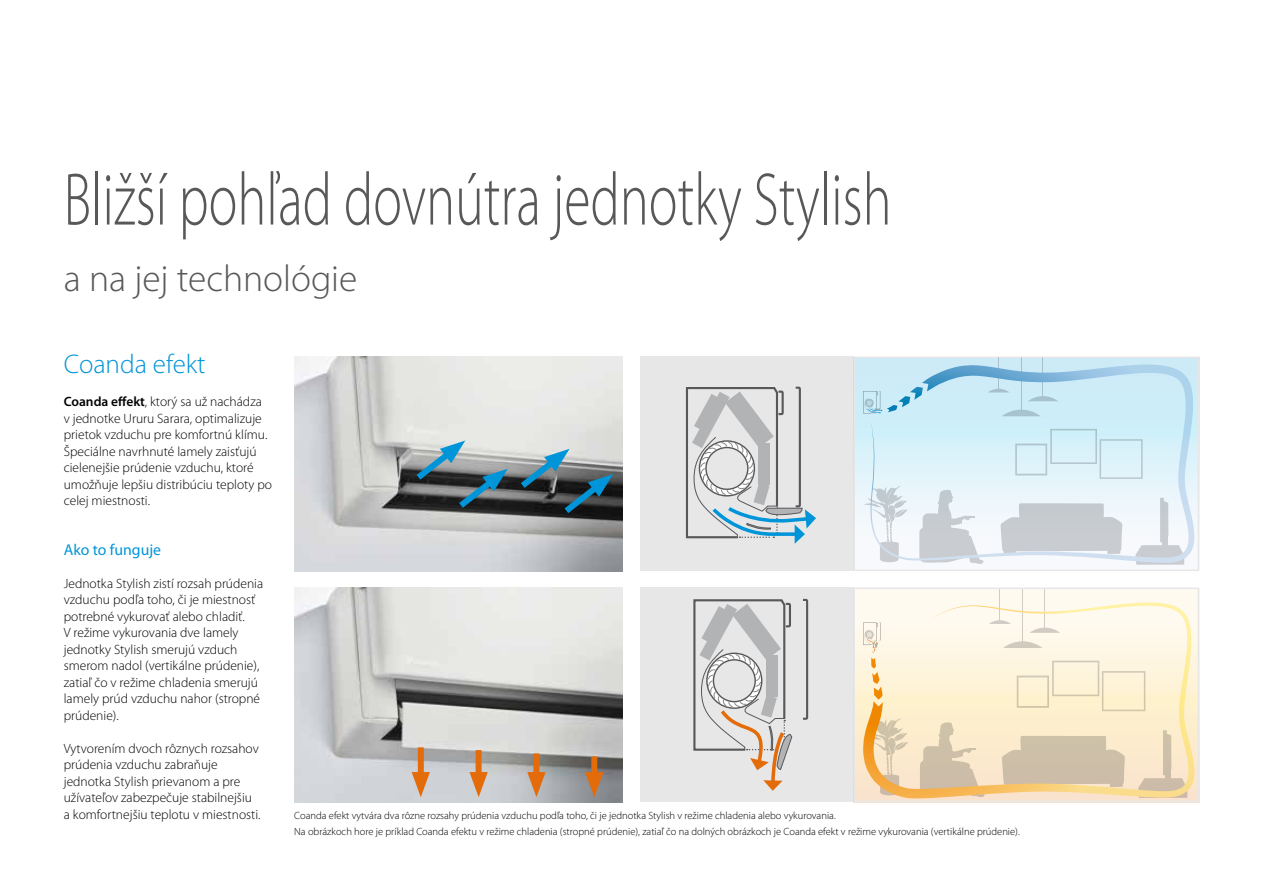
<style>
.page{position:relative;width:1263px;height:893px;background:#fff}
.page>*{position:absolute;margin:0;border:0;box-sizing:border-box;transform-origin:0 0}
.t1{font:300 75px "Myriad Pro";color:#58585a;scale:.72 1}
.t2{font:300 37.5px "Myriad Pro";color:#58585a}
.t3{font:300 27px "Myriad Pro";color:#0095d8}
.t4{font:15.75px "Myriad Pro";color:#0095d8}
.t5{font:300 13.5px/16.5px "Myriad Pro";color:#000}
.t6{font:300 10.5px/16.5px "Myriad Pro";color:#000}
.s1{font-weight:600}
</style>
<div class="page">
<div style="left:640px;top:357px;width:213px;height:214px;background:#e7e7e8"></div>
<div style="left:640px;top:588px;width:213px;height:214px;background:#e7e7e8"></div>
<svg style="left:803px;top:598px;width:6px;height:122px"></svg>
<svg style="left:693px;top:599px;width:99px;height:192px"></svg>
<img style="left:294px;top:357px;width:329px;height:214px">
<svg style="left:410px;top:440px;width:98px;height:74px;background:#6d7f86"></svg>
<svg style="left:514px;top:449px;width:99px;height:70px;background:#586b73"></svg>
<img style="left:294px;top:588px;width:329px;height:214px">
<div style="left:418px;top:747px;width:6px;height:35px;background:#e46b09"></div>
<svg style="left:412px;top:772px;width:18px;height:25px"></svg>
<div style="left:476px;top:750px;width:6px;height:32px;background:#e46b09"></div>
<svg style="left:469px;top:772px;width:19px;height:25px"></svg>
<div style="left:533px;top:753px;width:6px;height:29px;background:#e46b09"></div>
<svg style="left:527px;top:772px;width:19px;height:25px"></svg>
<div style="left:591px;top:756px;width:6px;height:26px;background:#e46b09"></div>
<svg style="left:585px;top:772px;width:18px;height:25px"></svg>
<div style="left:853px;top:357px;width:345px;height:213px;background:linear-gradient(to bottom,#c3eaf7,#fcfbfd)"></div>
<svg style="left:863px;top:486px;width:7px;height:76px"></svg>
<svg style="left:1135px;top:563px;width:49px;height:2px"></svg>
<hr style="left:1021px;top:357px;width:1px;height:53px;background:#d0d1d2">
<hr style="left:998px;top:357px;width:1px;height:32px;background:#d0d1d2">
<hr style="left:1042px;top:357px;width:1px;height:39px;background:#d0d1d2">
<hr style="left:861px;top:386px;width:2px;height:30px;background:#fff">
<svg style="left:870px;top:365px;width:324px;height:198px;background:#d3e7f1"></svg>
<svg style="left:863px;top:382px;width:65px;height:39px;background:#b9e1ef"></svg>
<div style="left:853px;top:588px;width:345px;height:213px;background:linear-gradient(to bottom,#fffef1,#fae4c2)"></div>
<hr style="left:1022px;top:588px;width:1px;height:53px;background:#d0d1d2">
<hr style="left:1000px;top:588px;width:1px;height:32px;background:#d0d1d2">
<hr style="left:1044px;top:588px;width:1px;height:40px;background:#d0d1d2">
<hr style="left:861px;top:617px;width:2px;height:31px;background:#fff">
<svg style="left:863px;top:602px;width:332px;height:196px;background:#f5e6ca"></svg>
<svg style="left:863px;top:622px;width:24px;height:84px;background:#f8e6c6"></svg>
<div style="left:853px;top:588px;width:346px;height:214px;border:2px solid #e7e7e8"></div>
<svg style="left:685px;top:386px;width:131px;height:158px"></svg>
<h1 class="t1" style="left:64px;top:158px;width:1151px">Bližší pohľad dovnútra jednotky Stylish</h1>
<h2 class="t2" style="left:64px;top:257px;width:295px">a na jej technológie</h2>
<h3 class="t3" style="left:64px;top:349px;width:143px">Coanda efekt</h3>
<p class="t5" style="left:64px;top:394px;width:210px"><span class="s1">Coanda effekt</span>, ktorý sa už nachádza<br>v jednotke Ururu Sarara, optimalizuje prietok vzduchu pre komfortnú klímu.<br>Špeciálne navrhnuté lamely zaisťujú cielenejšie prúdenie vzduchu, ktoré umožňuje lepšiu distribúciu teploty po celej miestnosti.</p>
<p class="t4" style="left:64px;top:540px;width:99px">Ako to funguje</p>
<p class="t5" style="left:64px;top:575px;width:201px">Jednotka Stylish zistí rozsah prúdenia vzduchu podľa toho, či je miestnosť potrebné vykurovať alebo chladiť.<br>V režime vykurovania dve lamely jednotky Stylish smerujú vzduch smerom nadol (vertikálne prúdenie), zatiaľ čo v režime chladenia smerujú lamely prúd vzduchu nahor (stropné prúdenie).</p>
<p class="t5" style="left:64px;top:740px;width:198px">Vytvorením dvoch rôznych rozsahov prúdenia vzduchu zabraňuje jednotka Stylish prievanom a pre užívateľov zabezpečuje stabilnejšiu a komfortnejšiu teplotu v miestnosti.</p>
<p class="t6" style="left:294px;top:807px;width:727px">Coanda efekt vytvára dva rôzne rozsahy prúdenia vzduchu podľa toho, či je jednotka Stylish v režime chladenia alebo vykurovania.<br>Na obrázkoch hore je príklad Coanda efektu v režime chladenia (stropné prúdenie), zatiaľ čo na dolných obrázkoch je Coanda efekt v režime vykurovania (vertikálne prúdenie).</p>
</div>
